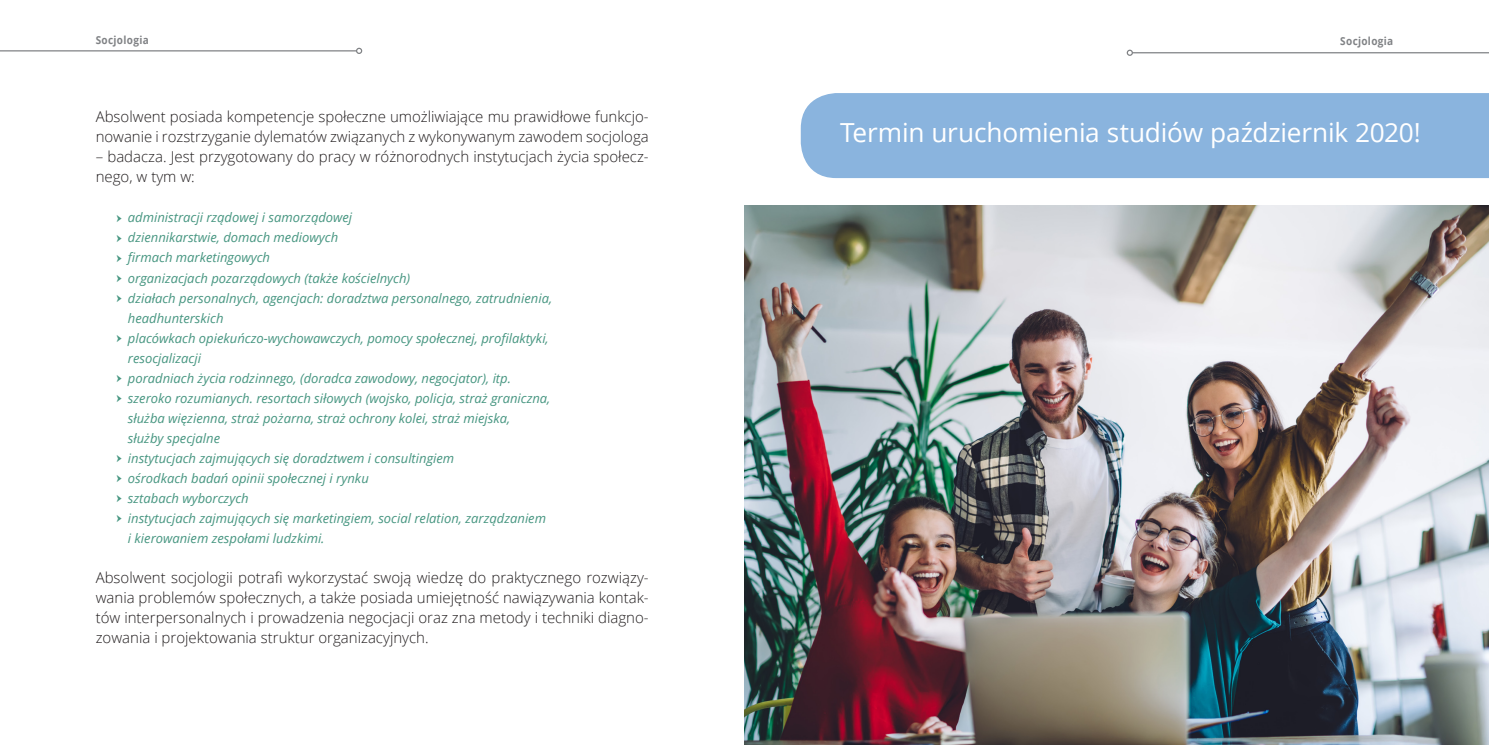
<style>
.page{position:relative;width:1489px;height:745px;background:#fff}
.page>*{position:absolute;margin:0;border:0;box-sizing:border-box;transform-origin:0 0}
.Naglowek_1_CZ{font:26.25px "Open Sans";letter-spacing:-.01em;color:#fff}
.A4__PIERWSZY{font:300 15px/20px "Open Sans";color:#231f20}
.t1{font:italic 13px/20px "Open Sans";color:#479681}
.pagina{font:700 11px "Open Sans";letter-spacing:.03em;color:#808285;scale:.91 1}
.s1{font-family:"Minion Pro";font-style:normal}
</style>
<div class="page">
<div style="left:800px;top:93px;width:688px;height:85px;background:#8ab4de"></div>
<img style="left:744px;top:205px;width:744px;height:539px">
<hr style="left:0;top:50px;width:356px;height:1px;background:#808285">
<svg style="left:356px;top:48px;width:6px;height:6px"></svg>
<hr style="left:1132px;top:52px;width:356px;height:1px;background:#808285">
<svg style="left:1126px;top:50px;width:6px;height:6px"></svg>
<p class="pagina" style="left:96px;top:32px;width:60px">Socjologia</p>
<p class="A4__PIERWSZY" style="left:96px;top:106px;width:554px">Absolwent posiada kompetencje społeczne umożliwiające mu prawidłowe funkcjo&shy;nowanie i rozstrzyganie dylematów związanych z wykonywanym zawodem socjologa</p>
<p class="A4__PIERWSZY" style="left:96px;top:146px;width:554px">– badacza. Jest przygotowany do pracy w różnorodnych instytucjach życia społecz&shy;nego, w tym w:</p>
<p class="t1" style="left:116px;top:207px;width:237px"><span class="s1">ӹ</span> administracji rządowej i samorządowej</p>
<p class="t1" style="left:116px;top:227px;width:223px"><span class="s1">ӹ</span> dziennikarstwie, domach mediowych</p>
<p class="t1" style="left:116px;top:247px;width:155px"><span class="s1">ӹ</span> firmach marketingowych</p>
<p class="t1" style="left:116px;top:267px;width:295px"><span class="s1">ӹ</span> organizacjach pozarządowych (także kościelnych)</p>
<p class="t1" style="left:128px;top:287px;width:426px;text-indent:-12px"><span class="s1">ӹ</span> działach personalnych, agencjach: doradztwa personalnego, zatrudnienia, headhunterskich</p>
<p class="t1" style="left:128px;top:327px;width:422px;text-indent:-12px"><span class="s1">ӹ</span> placówkach opiekuńczo-wychowawczych, pomocy społecznej, profilaktyki, resocjalizacji</p>
<p class="t1" style="left:116px;top:367px;width:396px"><span class="s1">ӹ</span> poradniach życia rodzinnego, (doradca zawodowy, negocjator), itp.</p>
<p class="t1" style="left:128px;top:387px;width:424px;text-indent:-12px"><span class="s1">ӹ</span> szeroko rozumianych. resortach siłowych (wojsko, policja, straż graniczna, służba więzienna, straż pożarna, straż ochrony kolei, straż miejska,<br>służby specjalne</p>
<p class="t1" style="left:116px;top:447px;width:339px"><span class="s1">ӹ</span> instytucjach zajmujących się doradztwem i consultingiem</p>
<p class="t1" style="left:116px;top:467px;width:254px"><span class="s1">ӹ</span> ośrodkach badań opinii społecznej i rynku</p>
<p class="t1" style="left:116px;top:487px;width:134px"><span class="s1">ӹ</span> sztabach wyborczych</p>
<p class="t1" style="left:128px;top:507px;width:419px;text-indent:-12px"><span class="s1">ӹ</span> instytucjach zajmujących się marketingiem, social relation, zarządzaniem i kierowaniem zespołami ludzkimi.</p>
<p class="A4__PIERWSZY" style="left:96px;top:566px;width:554px;text-align:justify">Absolwent socjologii potrafi wykorzystać swoją wiedzę do praktycznego rozwiązy&shy;wania problemów społecznych, a także posiada umiejętność nawiązywania kontak&shy;tów interpersonalnych i prowadzenia negocjacji oraz zna metody i techniki diagno&shy;zowania i projektowania struktur organizacyjnych.</p>
<p class="pagina" style="left:1339px;top:33px;width:60px">Socjologia</p>
<p class="Naglowek_1_CZ" style="left:840px;top:114px;width:582px">Termin uruchomienia studiów październik 2020!</p>
</div>
